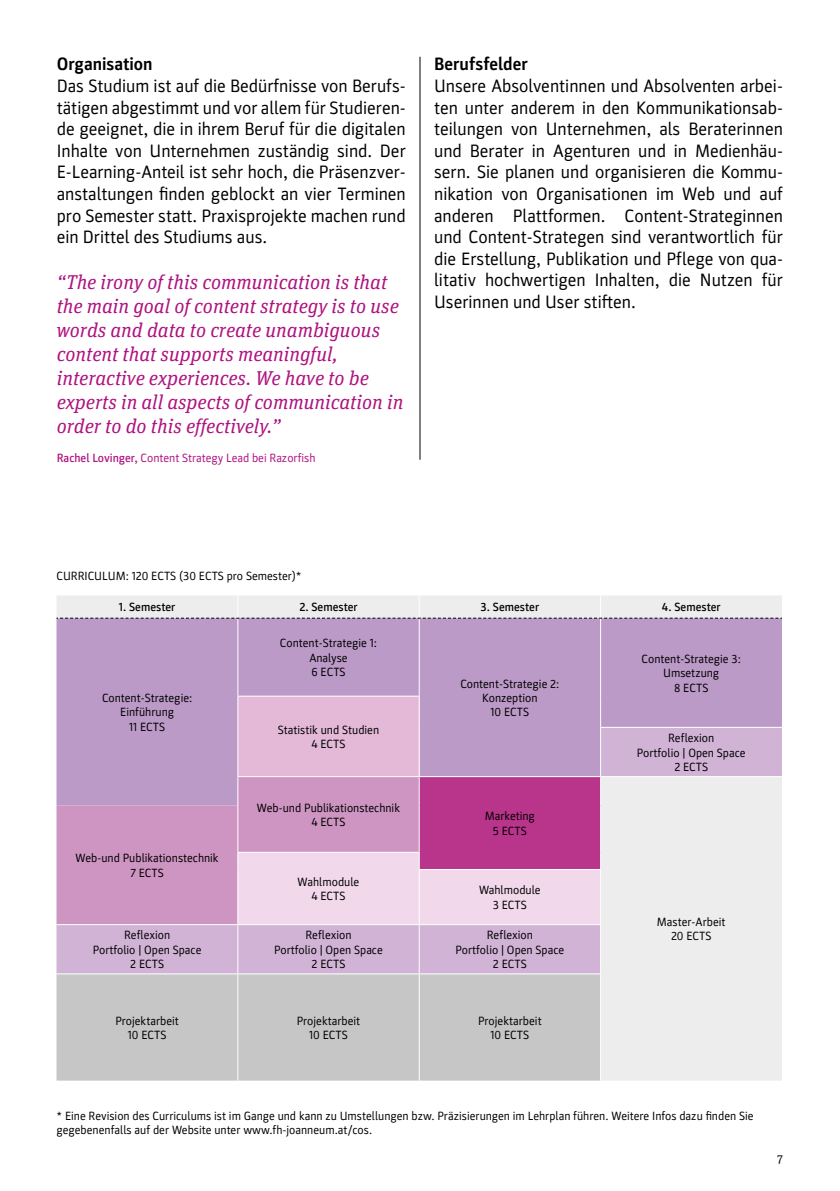
<style>
.page{position:relative;width:840px;height:1191px;background:#fff}
.page>*{position:absolute;margin:0;border:0;box-sizing:border-box;transform-origin:0 0}
.t1{font:italic 20px/24px "Unit Slab OT";color:#af1280}
.t2{font:18px/21.6px "Parka";color:#000;text-align:justify}
.t3{font:700 18px "Parka";color:#000}
.t4{font:12px/14.4px "Parka";color:#000;text-align:center}
.t5{font:12px "Parka";color:#af1280}
.t6{font:500 12px "Parka";color:#000}
.t7{font:12px "Unit Slab OT";color:#000}
.s1{font-weight:500}
</style>
<div class="page">
<div style="left:600px;top:974px;width:181px;height:106px;background:#ededed"></div>
<div style="left:56px;top:618px;width:725px;height:109px;background:#bc9ac8"></div>
<div style="left:238px;top:696px;width:181px;height:80px;background:#e4b9d8"></div>
<svg style="left:56px;top:727px;width:725px;height:247px;background:#d9c4dc"></svg>
<svg style="left:56px;top:776px;width:362px;height:148px;background:#cc96c3"></svg>
<div style="left:419px;top:776px;width:181px;height:93px;background:#b9348b"></div>
<div style="left:56px;top:974px;width:543px;height:106px;background:#c6c6c6"></div>
<hr style="left:237px;top:618px;width:1px;height:77px;background:#fff">
<hr style="left:418px;top:618px;width:1px;height:77px;background:#fff">
<hr style="left:599px;top:618px;width:1px;height:78px;background:#fff">
<hr style="left:599px;top:696px;width:1px;height:31px;background:#fff">
<hr style="left:237px;top:695px;width:182px;height:1px;background:#fff">
<hr style="left:237px;top:696px;width:1px;height:31px;background:#fff">
<hr style="left:418px;top:696px;width:1px;height:31px;background:#fff">
<hr style="left:237px;top:727px;width:1px;height:49px;background:#fff">
<hr style="left:418px;top:727px;width:1px;height:49px;background:#fff">
<hr style="left:599px;top:727px;width:182px;height:1px;background:#fff">
<hr style="left:599px;top:728px;width:1px;height:48px;background:#fff">
<hr style="left:237px;top:776px;width:182px;height:1px;background:#fff">
<svg style="left:237px;top:777px;width:1px;height:28px"></svg>
<hr style="left:419px;top:776px;width:181px;height:1px;background:#fff">
<svg style="left:418px;top:777px;width:1px;height:28px"></svg>
<hr style="left:418px;top:805px;width:1px;height:46px;background:#fff">
<hr style="left:600px;top:776px;width:181px;height:1px;background:#fff">
<hr style="left:599px;top:805px;width:1px;height:47px;background:#fff">
<hr style="left:237px;top:805px;width:1px;height:46px;background:#fff">
<hr style="left:237px;top:851px;width:182px;height:1px;background:#fff">
<svg style="left:237px;top:852px;width:362px;height:72px;background:#eac4de"></svg>
<hr style="left:237px;top:869px;width:1px;height:55px;background:#fff">
<hr style="left:418px;top:869px;width:182px;height:1px;background:#fff">
<hr style="left:418px;top:870px;width:1px;height:54px;background:#fff">
<hr style="left:599px;top:870px;width:1px;height:54px;background:#fff">
<hr style="left:56px;top:924px;width:182px;height:1px;background:#fff">
<hr style="left:238px;top:924px;width:181px;height:1px;background:#fff">
<hr style="left:237px;top:925px;width:1px;height:48px;background:#fff">
<hr style="left:419px;top:924px;width:181px;height:1px;background:#fff">
<hr style="left:418px;top:925px;width:1px;height:48px;background:#fff">
<hr style="left:599px;top:925px;width:1px;height:48px;background:#fff">
<hr style="left:56px;top:973px;width:182px;height:1px;background:#fff">
<hr style="left:238px;top:973px;width:181px;height:1px;background:#fff">
<hr style="left:237px;top:974px;width:1px;height:106px;background:#fff">
<hr style="left:419px;top:973px;width:181px;height:1px;background:#fff">
<hr style="left:418px;top:974px;width:1px;height:106px;background:#fff">
<div style="left:56px;top:596px;width:725px;height:22px;background:#ededed"></div>
<hr style="left:419px;top:57px;width:1px;height:403px;background:#000">
<p class="t3" style="left:57px;top:54px;width:97px">Organisation</p>
<p class="t2" style="left:57px;top:75px;width:350px">Das Studium ist auf die Bedürfnisse von Berufs&shy;tätigen abgestimmt und vor allem für Studieren&shy;de geeignet, die in ihrem Beruf für die digitalen Inhalte von Unternehmen zuständig sind. Der E-Learning-Anteil ist sehr hoch, die Präsenzver&shy;anstaltungen finden geblockt an vier Terminen pro Semester statt. Praxisprojekte machen rund ein Drittel des Studiums aus.</p>
<p class="t1" style="left:57px;top:270px;width:348px">“The irony of this communication is that the main goal of content strategy is to use words and data to create unambiguous content that supports meaningful, interactive experiences. We have to be experts in all aspects of communication in order to do this effectively.”</p>
<p class="t5" style="left:57px;top:451px;width:260px"><span class="s1">Rachel Lovinger,</span> Content Strategy Lead bei Razorfish</p>
<p class="t3" style="left:434px;top:54px;width:95px">Berufsfelder</p>
<p class="t2" style="left:434px;top:75px;width:350px">Unsere Absolventinnen und Absolventen arbei&shy;ten unter anderem in den Kommunikationsab&shy;teilungen von Unternehmen, als Beraterinnen und Berater in Agenturen und in Medienhäu&shy;sern. Sie planen und organisieren die Kommu&shy;nikation von Organisationen im Web und auf anderen Plattformen. Content-Strateginnen und Content-Strategen sind verantwortlich für die Erstellung, Publikation und Pflege von qua&shy;litativ hochwertigen Inhalten, die Nutzen für Userinnen und User stiften.</p>
<p class="t4" style="left:56px;top:569px;width:246px">CURRICULUM: 120 ECTS (30 ECTS pro Semester)*</p>
<p class="t6" style="left:119px;top:600px;width:58px">1. Semester</p>
<p class="t6" style="left:299px;top:600px;width:60px">2. Semester</p>
<p class="t6" style="left:480px;top:600px;width:60px">3. Semester</p>
<p class="t6" style="left:661px;top:600px;width:60px">4. Semester</p>
<p class="t4" style="left:102px;top:691px;width:92px">Content-Strategie:<br>Einführung<br>11 ECTS</p>
<p class="t4" style="left:75px;top:851px;width:145px">Web-und Publikationstechnik<br>7 ECTS</p>
<p class="t4" style="left:280px;top:636px;width:99px">Content-Strategie 1:<br>Analyse<br>6 ECTS</p>
<p class="t4" style="left:460px;top:676px;width:100px">Content-Strategie 2:<br>Konzeption<br>10 ECTS</p>
<p class="t4" style="left:641px;top:651px;width:101px">Content-Strategie 3:<br>Umsetzung<br>8 ECTS</p>
<p class="t4" style="left:277px;top:722px;width:103px">Statistik und Studien<br>4 ECTS</p>
<p class="t4" style="left:636px;top:731px;width:110px">Reflexion<br>Portfolio | Open Space<br>2 ECTS</p>
<p class="t4" style="left:257px;top:800px;width:145px">Web-und Publikationstechnik<br>4 ECTS</p>
<p class="t4" style="left:484px;top:809px;width:52px">Marketing<br>5 ECTS</p>
<p class="t4" style="left:297px;top:874px;width:63px">Wahlmodule<br>4 ECTS</p>
<p class="t4" style="left:478px;top:883px;width:63px">Wahlmodule<br>3 ECTS</p>
<p class="t4" style="left:93px;top:928px;width:110px">Reflexion<br>Portfolio | Open Space<br>2 ECTS</p>
<p class="t4" style="left:274px;top:928px;width:110px">Reflexion<br>Portfolio | Open Space<br>2 ECTS</p>
<p class="t4" style="left:455px;top:928px;width:110px">Reflexion<br>Portfolio | Open Space<br>2 ECTS</p>
<p class="t4" style="left:115px;top:1013px;width:65px">Projektarbeit<br>10 ECTS</p>
<p class="t4" style="left:296px;top:1013px;width:65px">Projektarbeit<br>10 ECTS</p>
<p class="t4" style="left:478px;top:1013px;width:65px">Projektarbeit<br>10 ECTS</p>
<p class="t4" style="left:656px;top:914px;width:70px">Master-Arbeit<br>20 ECTS</p>
<p class="t4" style="left:56px;top:1108px;width:698px;text-align:left">* Eine Revision des Curriculums ist im Gange und kann zu Umstellungen bzw. Präzisierungen im Lehrplan führen. Weitere Infos dazu finden Sie gegebenenfalls auf der Website unter www.fh-joanneum.at/cos.</p>
<p class="t7" style="left:776px;top:1150px;width:7px">7</p>
</div>
